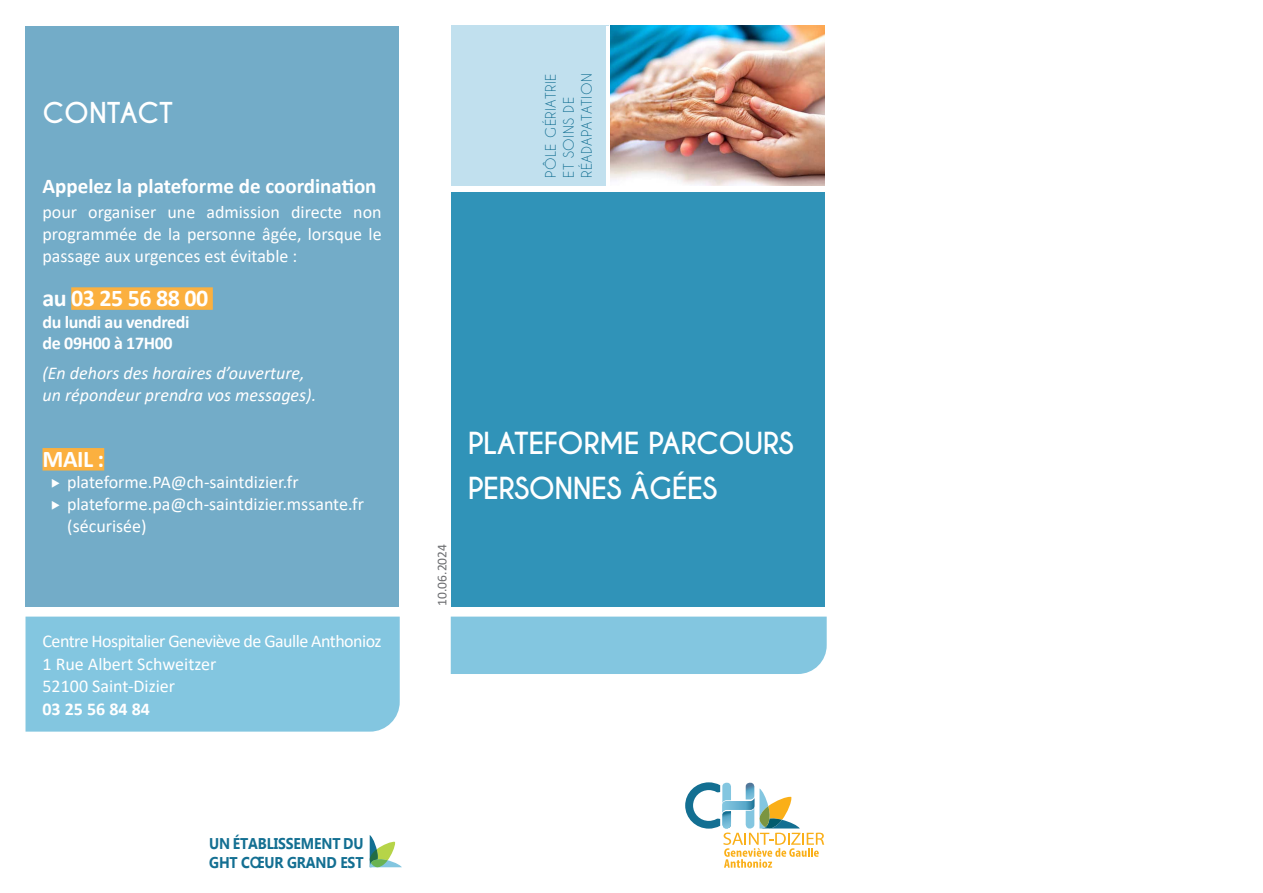
<style>
.page{position:relative;width:1263px;height:893px;background:#fff}
.page>*{position:absolute;margin:0;border:0;box-sizing:border-box;transform-origin:0 0}
.t1{font:700 28.5px "Caviar Dreams";letter-spacing:-.02em;color:#fff}
.t2{font:700 27px "Caviar Dreams";color:#fff}
.t3{font:700 24px "Calibri";letter-spacing:-.02em;color:#fff}
.t4{font:700 21px "Calibri";color:#fff}
.t5{font:18px/21.6px "Calibri";color:#fff;text-align:justify}
.t6{font:italic 18px/21.6px "Calibri";color:#fff}
.t7{font:18px "Calibri";letter-spacing:-.03em;color:#fff}
.t8{font:700 18px/21px "Calibri";letter-spacing:-.02em;color:#fff}
.t9{font:700 15.6px/18.6px "Microsoft New Tai Lue";letter-spacing:-.01em;color:#136f92;scale:.9 1}
.t10{font:13.5px "Caviar Dreams";letter-spacing:.04em;color:#136f92}
.t11{font:13.5px "Calibri";color:#6c6d70}
.s1{font-family:"Century Gothic"}
</style>
<div class="page">
<div style="left:451px;top:192px;width:373px;height:415px;background:#3093b8"></div>
<svg style="left:685px;top:782px;width:139px;height:85px"></svg>
<div style="left:451px;top:617px;width:376px;height:57px;background:#83c6e0"></div>
<div style="left:451px;top:26px;width:158px;height:160px;background:#c1e0ee"></div>
<svg style="left:606px;top:26px;width:5px;height:160px"></svg>
<img style="left:611px;top:26px;width:213px;height:160px">
<svg style="left:370px;top:835px;width:32px;height:33px"></svg>
<div style="left:26px;top:617px;width:374px;height:115px;background:#83c6e0"></div>
<div style="left:26px;top:26px;width:373px;height:581px;background:#73acc8"></div>
<div style="left:71px;top:287px;width:142px;height:23px;background:#fbb03f"></div>
<div style="left:43px;top:448px;width:61px;height:23px;background:#fbb03f"></div>
<p class="t2" style="left:43px;top:96px;width:132px">CONTACT</p>
<p class="t4" style="left:43px;top:172px;width:336px">Appelez la plateforme de coordination</p>
<p class="t5" style="left:43px;top:201px;width:341px">pour organiser une admission directe non programmée de la personne âgée, lorsque le passage aux urgences est évitable :</p>
<p class="t3" style="left:43px;top:281px;width:167px">au 03 25 56 88 00</p>
<p class="t8" style="left:43px;top:311px;width:149px">du lundi au vendredi de 09H00 à 17H00</p>
<p class="t6" style="left:43px;top:362px;width:275px">(En dehors des horaires d’ouverture, un répondeur prendra vos messages).</p>
<p class="t3" style="left:43px;top:442px;width:63px">MAIL :</p>
<p class="t5" style="left:51px;top:471px;width:249px">◆ plateforme.PA@ch-saintdizier.fr</p>
<p class="t5" style="left:51px;top:493px;width:315px">◆ plateforme.pa@ch-saintdizier.mssante.fr</p>
<p class="t5" style="left:67px;top:514px;width:81px">(sécurisée)</p>
<p class="t7" style="left:43px;top:629px;width:340px">Centre Hospitalier Geneviève de Gaulle Anthonioz</p>
<p class="t5" style="left:43px;top:652px;width:175px">1 Rue Albert Schweitzer</p>
<p class="t5" style="left:43px;top:675px;width:134px">52100 Saint-Dizier</p>
<p class="t8" style="left:43px;top:698px;width:109px">03 25 56 84 84</p>
<p class="t9" style="left:209px;top:835px;width:173px">UN ÉTABLISSEMENT DU<br>GHT C<span class="s1">Œ</span>UR GRAND EST</p>
<p class="t10" style="left:543px;top:178px;width:106px;rotate:-90deg">PÔLE GÉRIATRIE</p>
<p class="t10" style="left:579px;top:178px;width:106px;rotate:-90deg">RÉADAPATATION</p>
<p class="t10" style="left:561px;top:178px;width:83px;rotate:-90deg">ET SOINS DE</p>
<p class="t11" style="left:433px;top:606px;width:63px;rotate:-90deg">10.06.2024</p>
<p class="t1" style="left:468px;top:426px;width:328px">PLATEFORME PARCOURS</p>
<p class="t1" style="left:468px;top:471px;width:251px">PERSONNES ÂGÉES</p>
</div>
